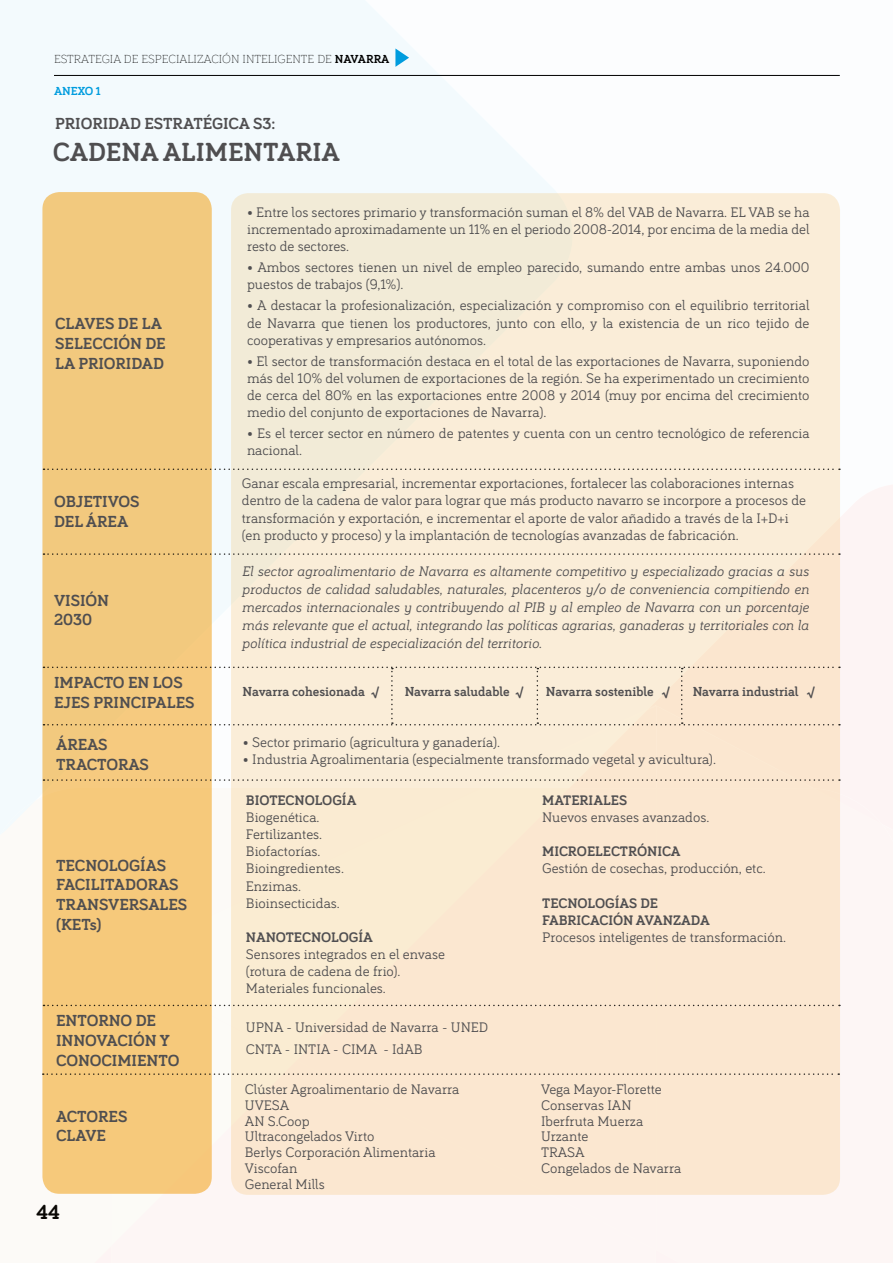
<style>
.page{position:relative;width:893px;height:1263px;background:#fff}
.page>*{position:absolute;margin:0;border:0;box-sizing:border-box;transform-origin:0 0}
.t1{font:700 27px "Bariol Serif";color:#4f4e50}
.t2{font:700 21px "Bariol Serif";color:#000}
.t3{font:700 16.5px/19.8px "Bariol Serif";color:#4f4e50}
.t4{font:14.25px/17.1px "Bariol Serif";color:#4f4e50}
.t5{font:italic 14.25px/18px "Bariol Serif";color:#4f4e50;text-align:justify}
.t6{font:700 14.25px/17.1px "Bariol Serif";color:#4f4e50}
.t7{font:700 13.5px "Bariol Serif";color:#4f4e50}
.t8{font:300 12px "Bariol Serif";color:#000}
.t9{font:700 12px "Bariol Serif";color:#009cde}
.s1{font-weight:700}
</style>
<div class="page">
<svg style="left:0;top:0;width:573px;height:834px;fill:#f3fafd"></svg>
<svg style="left:1px;top:800px;width:35px;height:34px"></svg>
<div style="left:840px;top:485px;width:53px;height:220px;background:#fdf4f4"></div>
<svg style="left:95px;top:1247px;width:16px;height:16px"></svg>
<div style="left:656px;top:788px;width:237px;height:475px;background:#fdf6f5"></div>
<div style="left:231px;top:193px;width:609px;height:1002px;background:#faebd7;border-radius:17px"></div>
<div style="left:42px;top:192px;width:170px;height:1002px;background:#f2c97e;border-radius:17px"></div>
<svg style="left:43px;top:468px;width:797px;height:2px"></svg>
<svg style="left:43px;top:553px;width:797px;height:2px"></svg>
<svg style="left:43px;top:1005px;width:797px;height:1px"></svg>
<svg style="left:43px;top:1073px;width:796px;height:2px"></svg>
<svg style="left:43px;top:666px;width:839px;height:158px"></svg>
<hr style="left:54px;top:75px;width:786px;height:1px;background:#000">
<svg style="left:395px;top:48px;width:14px;height:19px"></svg>
<p class="t8" style="left:54px;top:51px;width:337px">ESTRATEGIA DE ESPECIALIZACIÓN INTELIGENTE DE <span class="s1">NAVARRA</span></p>
<p class="t9" style="left:54px;top:83px;width:48px">ANEXO 1</p>
<p class="t3" style="left:55px;top:113px;width:222px">PRIORIDAD ESTRATÉGICA S3:</p>
<h1 class="t1" style="left:53px;top:133px;width:288px">CADENA ALIMENTARIA</h1>
<p class="t3" style="left:55px;top:313px;width:112px">CLAVES DE LA<br>SELECCIÓN DE<br>LA PRIORIDAD</p>
<p class="t3" style="left:54px;top:491px;width:87px">OBJETIVOS<br>DEL ÁREA</p>
<p class="t3" style="left:54px;top:589px;width:56px">VISIÓN<br>2030</p>
<p class="t3" style="left:54px;top:672px;width:142px">IMPACTO EN LOS<br>EJES PRINCIPALES</p>
<p class="t3" style="left:56px;top:734px;width:94px">ÁREAS<br>TRACTORAS</p>
<p class="t3" style="left:56px;top:854px;width:133px">TECNOLOGÍAS<br>FACILITADORAS<br>TRANSVERSALES (KETs)</p>
<p class="t3" style="left:56px;top:1010px;width:125px">ENTORNO DE<br>INNOVACIÓN Y<br>CONOCIMIENTO</p>
<p class="t3" style="left:56px;top:1105px;width:73px">ACTORES<br>CLAVE</p>
<h2 class="t2" style="left:36px;top:1197px;width:25px">44</h2>
<p class="t4" style="left:247px;top:203px;width:564px;text-align:justify">• Entre los sectores primario y transformación suman el 8% del VAB de Navarra. EL VAB se ha incrementado aproximadamente un 11% en el periodo 2008-2014, por encima de la media del resto de sectores.</p>
<p class="t4" style="left:247px;top:258px;width:564px">• Ambos sectores tienen un nivel de empleo parecido, sumando entre ambas unos 24.000 puestos de trabajos (9,1%).</p>
<p class="t4" style="left:247px;top:296px;width:564px;text-align:justify">• A destacar la profesionalización, especialización y compromiso con el equilibrio territorial de Navarra que tienen los productores, junto con ello, y la existencia de un rico tejido de cooperativas y empresarios autónomos.</p>
<p class="t4" style="left:247px;top:351px;width:564px;text-align:justify">• El sector de transformación destaca en el total de las exportaciones de Navarra, suponiendo más del 10% del volumen de exportaciones de la región. Se ha experimentado un crecimiento de cerca del 80% en las exportaciones entre 2008 y 2014 (muy por encima del crecimiento medio del conjunto de exportaciones de Navarra).</p>
<p class="t4" style="left:247px;top:424px;width:564px">• Es el tercer sector en número de patentes y cuenta con un centro tecnológico de referencia nacional.</p>
<p class="t4" style="left:242px;top:474px;width:566px">Ganar escala empresarial, incrementar exportaciones, fortalecer las colaboraciones internas dentro de la cadena de valor para lograr que más producto navarro se incorpore a procesos de transformación y exportación, e incrementar el aporte de valor añadido a través de la I+D+i (en producto y proceso) y la implantación de tecnologías avanzadas de fabricación.</p>
<p class="t5" style="left:243px;top:561px;width:568px">El sector agroalimentario de Navarra es altamente competitivo y especializado gracias a sus productos de calidad saludables, naturales, placenteros y/o de conveniencia compitiendo en mercados internacionales y contribuyendo al PIB y al empleo de Navarra con un porcentaje más relevante que el actual, integrando las políticas agrarias, ganaderas y territoriales con la política industrial de especialización del territorio.</p>
<p class="t7" style="left:243px;top:682px;width:138px">Navarra cohesionada √</p>
<p class="t7" style="left:405px;top:682px;width:120px">Navarra saludable √</p>
<p class="t7" style="left:546px;top:682px;width:126px">Navarra sostenible √</p>
<p class="t7" style="left:693px;top:682px;width:124px">Navarra industrial √</p>
<p class="t4" style="left:243px;top:733px;width:259px">• Sector primario (agricultura y ganadería).</p>
<p class="t4" style="left:243px;top:750px;width:474px">• Industria Agroalimentaria (especialmente transformado vegetal y avicultura).</p>
<p class="t6" style="left:246px;top:791px;width:112px">BIOTECNOLOGÍA</p>
<p class="t4" style="left:246px;top:808px;width:99px">Biogenética.<br>Fertilizantes.<br>Biofactorías.<br>Bioingredientes.<br>Enzimas.<br>Bioinsecticidas.</p>
<p class="t6" style="left:246px;top:928px;width:128px">NANOTECNOLOGÍA</p>
<p class="t4" style="left:246px;top:945px;width:201px">Sensores integrados en el envase (rotura de cadena de frio).<br>Materiales funcionales.</p>
<p class="t6" style="left:542px;top:791px;width:86px">MATERIALES</p>
<p class="t4" style="left:542px;top:808px;width:169px">Nuevos envases avanzados.</p>
<p class="t6" style="left:542px;top:842px;width:140px">MICROELECTRÓNICA</p>
<p class="t4" style="left:542px;top:859px;width:225px">Gestión de cosechas, producción, etc.</p>
<p class="t6" style="left:542px;top:894px;width:169px">TECNOLOGÍAS DE<br>FABRICACIÓN AVANZADA</p>
<p class="t4" style="left:542px;top:928px;width:245px">Procesos inteligentes de transformación.</p>
<p class="t4" style="left:246px;top:1015px;width:244px;line-height:22.5px">UPNA - Universidad de Navarra - UNED<br>CNTA - INTIA - CIMA - IdAB</p>
<p class="t4" style="left:245px;top:1080px;width:216px;line-height:15.8px">Clúster Agroalimentario de Navarra<br>UVESA<br>AN S.Coop<br>Ultracongelados Virto<br>Berlys Corporación Alimentaria<br>Viscofan<br>General Mills</p>
<p class="t4" style="left:541px;top:1080px;width:142px;line-height:15.8px">Vega Mayor-Florette<br>Conservas IAN<br>Iberfruta Muerza<br>Urzante<br>TRASA<br>Congelados de Navarra</p>
</div>
